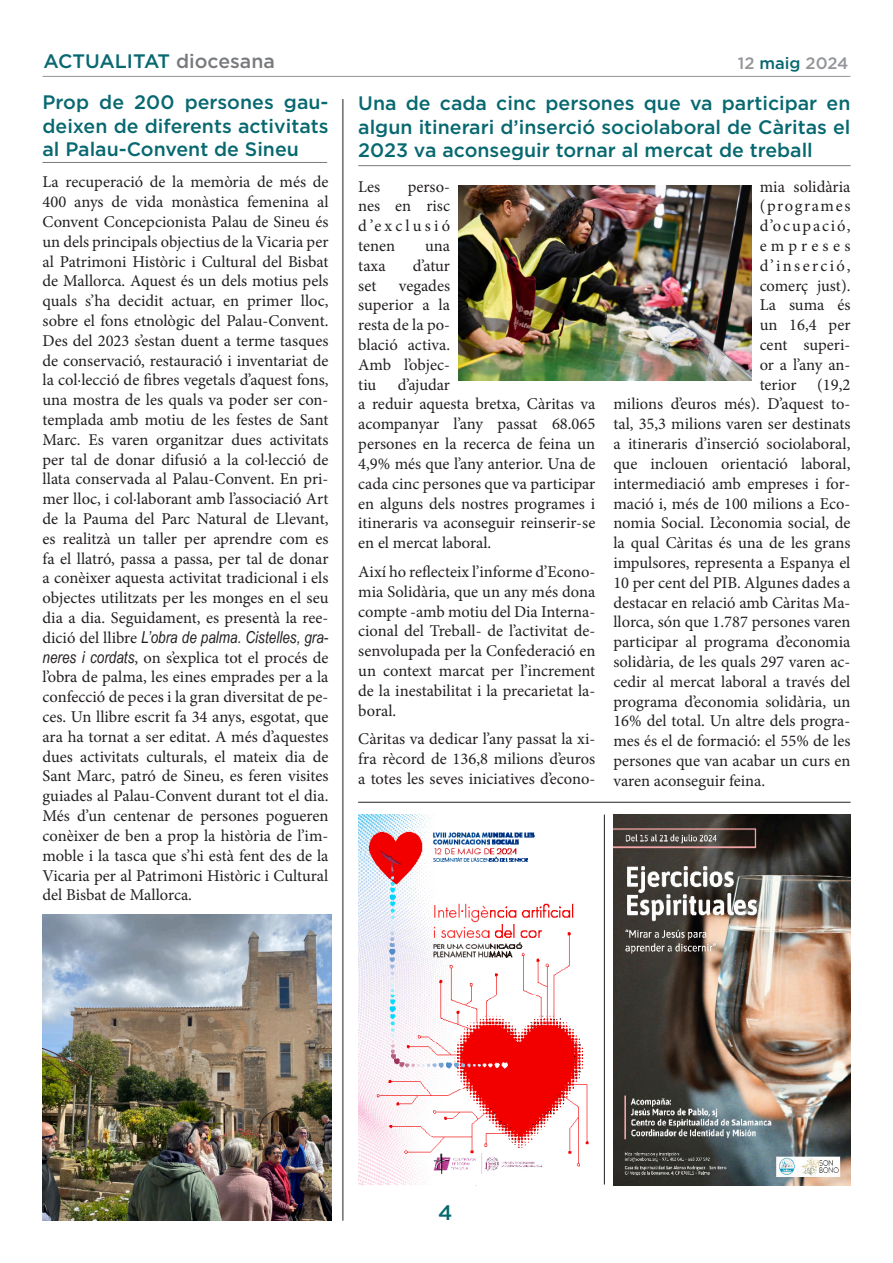
<style>
.page{position:relative;width:893px;height:1263px;background:#fff}
.page>*{position:absolute;margin:0;border:0;box-sizing:border-box;transform-origin:0 0}
.t1{font:500 21px "Gotham";color:#076870}
.TITULO_NOTICIAS{font:500 19.5px/23.4px "Gotham";color:#076870;text-align:justify}
.TEXTO_NOTICIA{font:16.5px/19.8px "Minion Pro";color:#231f20;text-align:justify}
.t2{font:500 16.5px "Gotham";color:#939598}
.s1{color:#787a7d}
.s2{color:#076870}
.s3{font-family:"Arial Narrow";font-style:italic}
</style>
<div class="page">
<hr style="left:43px;top:76px;width:807px;height:1px;background:#939598">
<img style="left:459px;top:185px;width:292px;height:196px">
<img style="left:43px;top:914px;width:289px;height:307px">
<hr style="left:358px;top:165px;width:493px;height:1px;background:#787a7d">
<hr style="left:358px;top:802px;width:492px;height:1px;background:#231f20">
<hr style="left:342px;top:99px;width:1px;height:1122px;background:#231f20">
<hr style="left:43px;top:162px;width:284px;height:1px;background:#787a7d">
<img style="left:358px;top:814px;width:231px;height:372px">
<img style="left:613px;top:814px;width:237px;height:372px">
<hr style="left:604px;top:814px;width:1px;height:370px;background:#231f20">
<p class="TITULO_NOTICIAS" style="left:44px;top:49px;width:233px">ACTUALITAT <span class="s1">diocesana</span></p>
<p class="t2" style="left:738px;top:54px;width:112px">12 <span class="s2">maig</span> 2024</p>
<p class="TITULO_NOTICIAS" style="left:358px;top:91px;width:494px">Una de cada cinc persones que va participar en algun itinerari d’inserció sociolaboral de Càritas el 2023 va aconseguir tornar al mercat de treball</p>
<p class="TEXTO_NOTICIA" style="left:358px;top:177px;width:24px">Les</p>
<p class="TITULO_NOTICIAS" style="left:43px;top:90px;width:287px">Prop de 200 persones gau&shy;deixen de diferents activitats al Palau-Convent de Sineu</p>
<p class="TEXTO_NOTICIA" style="left:43px;top:172px;width:287px">La recuperació de la memòria de més de 400 anys de vida monàstica femenina al Convent Concepcionista Palau de Sineu és un dels principals objectius de la Vicaria per al Patrimoni Històric i Cultural del Bisbat de Mallorca. Aquest és un dels motius pels quals s’ha decidit actuar, en primer lloc, sobre el fons etnològic del Palau-Convent.<br>Des del 2023 s’estan duent a terme tasques de conservació, restauració i inventariat de la col·lecció de fibres vegetals d’aquest fons, una mostra de les quals va poder ser con&shy;templada amb motiu de les festes de Sant Marc. Es varen organitzar dues activitats per tal de donar difusió a la col·lecció de llata conservada al Palau-Convent. En pri&shy;mer lloc, i col·laborant amb l’associació Art de la Pauma del Parc Natural de Llevant, es realitzà un taller per aprendre com es fa el llatró, passa a passa, per tal de donar a conèixer aquesta activitat tradicional i els objectes utilitzats per les monges en el seu dia a dia. Seguidament, es presentà la ree&shy;dició del llibre <span class="s3">L’obra de palma. Cistelles, gra&shy;neres i cordats</span>, on s’explica tot el procés de l’obra de palma, les eines emprades per a la confecció de peces i la gran diversitat de pe&shy;ces. Un llibre escrit fa 34 anys, esgotat, que ara ha tornat a ser editat. A més d’aquestes dues activitats culturals, el mateix dia de Sant Marc, patró de Sineu, es feren visites guiades al Palau-Convent durant tot el dia.<br>Més d’un centenar de persones pogueren conèixer de ben a prop la història de l’im&shy;moble i la tasca que s’hi està fent des de la Vicaria per al Patrimoni Històric i Cultural del Bisbat de Mallorca.</p>
<p class="TEXTO_NOTICIA" style="left:760px;top:177px;width:92px">mia solidària (programes d’ocupació, empreses d’inserció, comerç just).<br>La suma és un 16,4 per cent superi&shy;or a l’any an&shy;terior</p>
<p class="TEXTO_NOTICIA" style="left:358px;top:177px;width:93px;text-indent:50px">perso&shy;nes en risc d’exclusió tenen</p>
<p class="TEXTO_NOTICIA" style="left:425px;top:236px;width:26px">una</p>
<p class="TEXTO_NOTICIA" style="left:358px;top:256px;width:29px">taxa</p>
<p class="TEXTO_NOTICIA" style="left:413px;top:256px;width:39px">d’atur</p>
<p class="TEXTO_NOTICIA" style="left:358px;top:276px;width:20px">set</p>
<p class="TEXTO_NOTICIA" style="left:358px;top:276px;width:93px;text-indent:41px">vegades superior a la resta de la po&shy;blació activa.<br>Amb l’objec&shy;tiu</p>
<p class="TEXTO_NOTICIA" style="left:358px;top:375px;width:239px;text-align:left;text-indent:39px">d’ajudar<br>a reduir aquesta bretxa, Càritas va acompanyar l’any passat 68.065 persones en la recerca de feina un<br>4,9% més que l’any anterior. Una de cada cinc persones que va participar en alguns dels nostres programes i itineraris va aconseguir reinserir-se en el mercat laboral.</p>
<p class="TEXTO_NOTICIA" style="left:358px;top:562px;width:239px">Així ho reflecteix l’informe d’Econo&shy;mia Solidària, que un any més dona compte -amb motiu del Dia Interna&shy;cional del Treball- de l’activitat de&shy;senvolupada per la Confederació en un context marcat per l’increment de la inestabilitat i la precarietat la&shy;boral.</p>
<p class="TEXTO_NOTICIA" style="left:358px;top:729px;width:239px">Càritas va dedicar l’any passat la xi&shy;fra rècord de 136,8 milions d’euros a totes les seves iniciatives d’econo-</p>
<p class="TEXTO_NOTICIA" style="left:613px;top:375px;width:239px;text-indent:204px">(19,2 milions d’euros més). D’aquest to&shy;tal, 35,3 milions varen ser destinats a itineraris d’inserció sociolaboral, que inclouen orientació laboral, intermediació amb empreses i for&shy;mació i, més de 100 milions a Eco&shy;nomia Social. L’economia social, de la qual Càritas és una de les grans impulsores, representa a Espanya el 10 per cent del PIB. Algunes dades a destacar en relació amb Càritas Ma&shy;llorca, són que 1.787 persones varen participar al programa d’economia solidària, de les quals 297 varen ac&shy;cedir al mercat laboral a través del programa d’economia solidària, un 16% del total. Un altre dels progra&shy;mes és el de formació: el 55% de les persones que van acabar un curs en varen aconseguir feina.</p>
<p class="t1" style="left:438px;top:1200px;width:16px">4</p>
</div>
